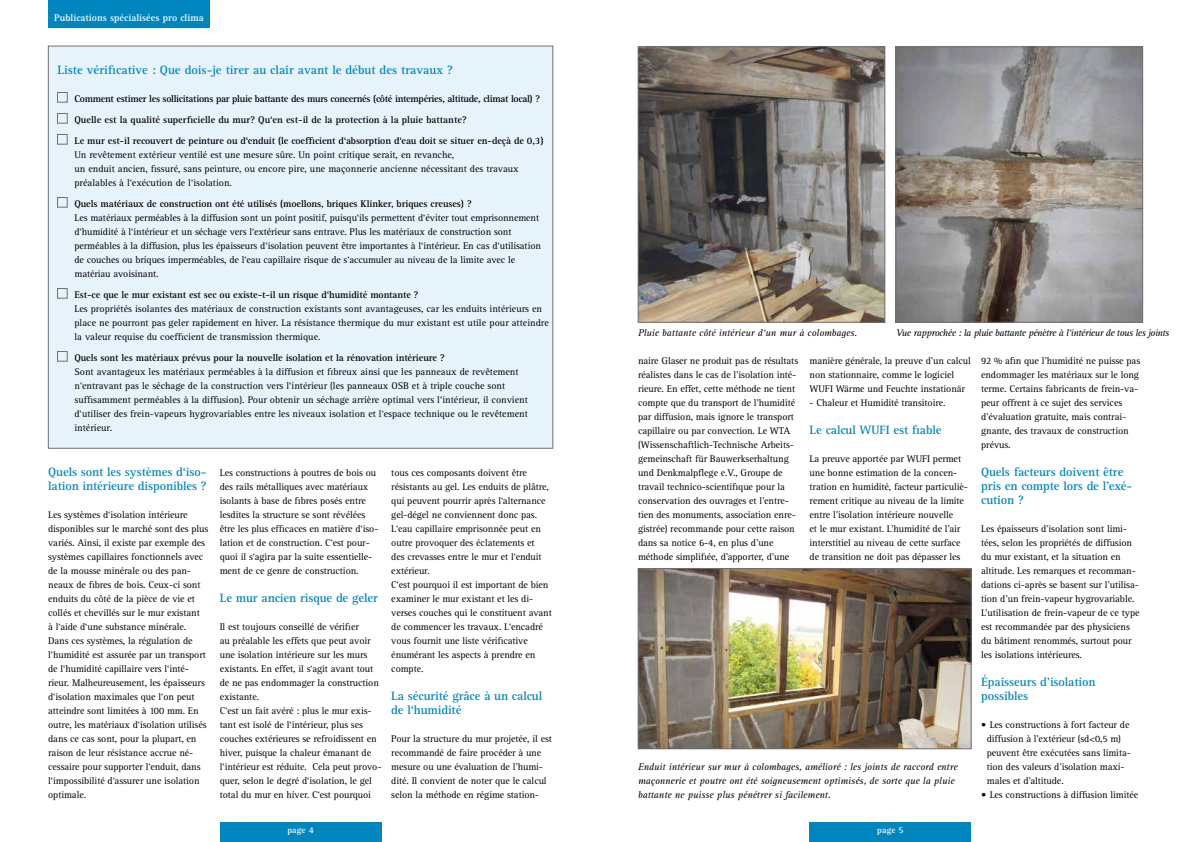
<style>
.page{position:relative;width:1191px;height:842px;background:#fff}
.page>*{position:absolute;margin:0;border:0;box-sizing:border-box;transform-origin:0 0}
.t1{font:700 12.5px/14px "Rotis Serif Pro";letter-spacing:-.01em;color:#0086be}
.t2{font:10px/14px "Rotis Serif Pro";letter-spacing:-.01em;color:#000}
.t3{font:700 10px/21px "Rotis Serif Pro";letter-spacing:-.01em;color:#000}
.t4{font:italic 10px/14px "Rotis Serif Pro";color:#000}
.t5{font:italic 10px "Rotis Serif Pro";letter-spacing:-.04em;color:#000}
.t6{font:700 10px "Rotis Serif Pro";color:#fff}
.t7{font:700 9px "Rotis Serif Pro";letter-spacing:.01em;color:#fff}
</style>
<div class="page">
<div style="left:220px;top:822px;width:161px;height:20px;background:#0086be"></div>
<div style="left:809px;top:822px;width:162px;height:20px;background:#0086be"></div>
<div style="left:48px;top:0;width:162px;height:28px;background:#0086be"></div>
<div style="left:48px;top:46px;width:505px;height:402px;background:#e7f3fa;border:1px solid #706f6f"></div>
<div style="left:57px;top:92px;width:10px;height:10px;border:1px solid #706f6f"></div>
<div style="left:57px;top:113px;width:10px;height:10px;border:1px solid #706f6f"></div>
<div style="left:57px;top:134px;width:10px;height:10px;border:1px solid #706f6f"></div>
<div style="left:57px;top:197px;width:10px;height:10px;border:1px solid #706f6f"></div>
<div style="left:57px;top:288px;width:10px;height:10px;border:1px solid #706f6f"></div>
<div style="left:57px;top:351px;width:10px;height:10px;border:1px solid #706f6f"></div>
<img style="left:640px;top:570px;width:329px;height:177px">
<div style="left:638px;top:568px;width:333px;height:181px;border:1px solid #706f6f"></div>
<img style="left:897px;top:49px;width:243px;height:271px">
<div style="left:895px;top:47px;width:247px;height:275px;border:1px solid #706f6f"></div>
<img style="left:640px;top:49px;width:243px;height:271px">
<div style="left:638px;top:47px;width:247px;height:275px;border:1px solid #706f6f"></div>
<p class="t6" style="left:54px;top:11px;width:151px">Publications spécialisées pro clima</p>
<p class="t1" style="left:57px;top:63px;width:397px">Liste vérificative : Que dois-je tirer au clair avant le début des travaux ?</p>
<p class="t3" style="left:74px;top:88px;width:470px">Comment estimer les sollicitations par pluie battante des murs concernés (côté intempéries, altitude, climat local) ?<br>Quelle est la qualité superficielle du mur? Qu‘en est-il de la protection à la pluie battante?<br>Le mur est-il recouvert de peinture ou d‘enduit (le coefficient d‘absorption d‘eau doit se situer en-deçà de 0,3)</p>
<p class="t2" style="left:74px;top:148px;width:446px">Un revêtement extérieur ventilé est une mesure sûre. Un point critique serait, en revanche,<br>un enduit ancien, fissuré, sans peinture, ou encore pire, une maçonnerie ancienne nécessitant des travaux préalables à l‘exécution de l‘isolation.</p>
<p class="t3" style="left:74px;top:193px;width:399px">Quels matériaux de construction ont été utilisés (moellons, briques Klinker, briques creuses) ?</p>
<p class="t2" style="left:74px;top:211px;width:468px">Les matériaux perméables à la diffusion sont un point positif, puisqu‘ils permettent d‘éviter tout emprisonnement d‘humidité à l‘intérieur et un séchage vers l‘extérieur sans entrave. Plus les matériaux de construction sont perméables à la diffusion, plus les épaisseurs d‘isolation peuvent être importantes à l‘intérieur. En cas d‘utilisation de couches ou briques imperméables, de l‘eau capillaire risque de s‘accumuler au niveau de la limite avec le matériau avoisinant.</p>
<p class="t3" style="left:74px;top:284px;width:346px">Est-ce que le mur existant est sec ou existe-t-il un risque d‘humidité montante ?</p>
<p class="t2" style="left:74px;top:302px;width:476px">Les propriétés isolantes des matériaux de construction existants sont avantageuses, car les enduits intérieurs en place ne pourront pas geler rapidement en hiver. La résistance thermique du mur existant est utile pour atteindre la valeur requise du coefficient de transmission thermique.</p>
<p class="t3" style="left:74px;top:347px;width:372px">Quels sont les matériaux prévus pour la nouvelle isolation et la rénovation intérieure ?</p>
<p class="t2" style="left:74px;top:365px;width:455px">Sont avantageux les matériaux perméables à la diffusion et fibreux ainsi que les panneaux de revêtement n‘entravant pas le séchage de la construction vers l‘intérieur (les panneaux OSB et à triple couche sont suffisamment perméables à la diffusion). Pour obtenir un séchage arrière optimal vers l‘intérieur, il convient d‘utiliser des frein-vapeurs hygrovariables entre les niveaux isolation et l‘espace technique ou le revêtement intérieur.</p>
<p class="t1" style="left:48px;top:465px;width:160px">Quels sont les systèmes d‘iso&shy;lation intérieure disponibles ?</p>
<p class="t2" style="left:48px;top:508px;width:162px">Les systèmes d‘isolation intérieure disponibles sur le marché sont des plus variés. Ainsi, il existe par exemple des systèmes capillaires fonctionnels avec de la mousse minérale ou des pan&shy;neaux de fibres de bois. Ceux-ci sont enduits du côté de la pièce de vie et collés et chevillés sur le mur existant<br>à l‘aide d‘une substance minérale.<br>Dans ces systèmes, la régulation de l‘humidité est assurée par un transport de l‘humidité capillaire vers l‘inté&shy;rieur. Malheureusement, les épaisseurs d‘isolation maximales que l‘on peut atteindre sont limitées à 100 mm. En outre, les matériaux d‘isolation utilisés dans ce cas sont, pour la plupart, en raison de leur résistance accrue né&shy;cessaire pour supporter l‘enduit, dans l‘impossibilité d‘assurer une isolation optimale.</p>
<p class="t2" style="left:220px;top:466px;width:160px">Les constructions à poutres de bois ou des rails métalliques avec matériaux isolants à base de fibres posés entre lesdites la structure se sont révélées être les plus efficaces en matière d‘iso&shy;lation et de construction. C‘est pour&shy;quoi il s‘agira par la suite essentielle&shy;ment de ce genre de construction.</p>
<p class="t1" style="left:220px;top:591px;width:160px">Le mur ancien risque de geler</p>
<p class="t2" style="left:220px;top:620px;width:163px">Il est toujours conseillé de vérifier<br>au préalable les effets que peut avoir une isolation intérieure sur les murs existants. En effet, il s‘agit avant tout de ne pas endommager la construction existante.<br>C‘est un fait avéré : plus le mur exis&shy;tant est isolé de l‘intérieur, plus ses couches extérieures se refroidissent en hiver, puisque la chaleur émanant de l‘intérieur est réduite. Cela peut provo&shy;quer, selon le degré d‘isolation, le gel total du mur en hiver. C‘est pourquoi</p>
<p class="t2" style="left:391px;top:466px;width:162px">tous ces composants doivent être résistants au gel. Les enduits de plâtre, qui peuvent pourrir après l‘alternance gel-dégel ne conviennent donc pas.<br>L‘eau capillaire emprisonnée peut en outre provoquer des éclatements et<br>des crevasses entre le mur et l‘enduit extérieur.<br>C‘est pourquoi il est important de bien examiner le mur existant et les di&shy;verses couches qui le constituent avant de commencer les travaux. L‘encadré vous fournit une liste vérificative énumérant les aspects à prendre en compte.</p>
<p class="t1" style="left:391px;top:689px;width:152px">La sécurité grâce à un calcul de l‘humidité</p>
<p class="t2" style="left:391px;top:732px;width:162px">Pour la structure du mur projetée, il est recommandé de faire procéder à une mesure ou une évaluation de l’humi&shy;dité. Il convient de noter que le calcul selon la méthode en régime station-</p>
<p class="t4" style="left:638px;top:326px;width:221px">Pluie battante côté intérieur d‘un mur à colombages.</p>
<p class="t5" style="left:896px;top:327px;width:275px">Vue rapprochée : la pluie battante pénètre à l‘intérieur de tous les joints</p>
<p class="t2" style="left:809px;top:354px;width:163px">manière générale, la preuve d’un calcul non stationnaire, comme le logiciel<br>WUFI Wärme und Feuchte instationär</p>
<p class="t2" style="left:809px;top:396px;width:137px">- Chaleur et Humidité transitoire.</p>
<p class="t1" style="left:809px;top:423px;width:133px">Le calcul WUFI est fiable</p>
<p class="t2" style="left:809px;top:452px;width:160px">La preuve apportée par WUFI permet une bonne estimation de la concen&shy;tration en humidité, facteur particuliè&shy;rement critique au niveau de la limite entre l’isolation intérieure nouvelle<br>et le mur existant. L’humidité de l’air interstitiel au niveau de cette surface de transition ne doit pas dépasser les</p>
<p class="t2" style="left:638px;top:354px;width:162px">naire Glaser ne produit pas de résultats réalistes dans le cas de l’isolation inté&shy;rieure. En effet, cette méthode ne tient compte que du transport de l’humidité par diffusion, mais ignore le transport capillaire ou par convection. Le WTA (Wissenschaftlich-Technische Arbeits&shy;gemeinschaft für Bauwerkserhaltung und Denkmalpflege e.V., Groupe de travail technico-scientifique pour la conservation des ouvrages et l’entre&shy;tien des monuments, association enre&shy;gistrée) recommande pour cette raison dans sa notice 6-4, en plus d’une méthode simplifiée, d’apporter, d’une</p>
<p class="t2" style="left:981px;top:354px;width:161px">92 % afin que l’humidité ne puisse pas endommager les matériaux sur le long terme. Certains fabricants de frein-va&shy;peur offrent à ce sujet des services d’évaluation gratuite, mais contrai&shy;gnante, des travaux de construction prévus.</p>
<p class="t1" style="left:981px;top:465px;width:153px">Quels facteurs doivent être pris en compte lors de l’exé&shy;cution ?</p>
<p class="t2" style="left:981px;top:522px;width:160px">Les épaisseurs d’isolation sont limi&shy;tées, selon les propriétés de diffusion du mur existant, et la situation en altitude. Les remarques et recomman&shy;dations ci-après se basent sur l’utilisa&shy;tion d’un frein-vapeur hygrovariable.<br>L’utilisation de frein-vapeur de ce type est recommandée par des physiciens du bâtiment renommés, surtout pour les isolations intérieures.</p>
<p class="t1" style="left:981px;top:675px;width:116px">Épaisseurs d’isolation possibles</p>
<p class="t2" style="left:986px;top:718px;width:145px;text-indent:-6px">• Les constructions à fort facteur de diffusion à l’extérieur (sd&lt;0,5 m) peuvent être exécutées sans limita&shy;tion des valeurs d’isolation maxi&shy;males et d’altitude.</p>
<p class="t2" style="left:981px;top:788px;width:159px">• Les constructions à diffusion limitée</p>
<p class="t4" style="left:638px;top:760px;width:321px">Enduit intérieur sur mur à colombages, amélioré : les joints de raccord entre maçonnerie et poutre ont été soigneusement optimisés, de sorte que la pluie battante ne puisse plus pénétrer si facilement.</p>
<p class="t7" style="left:287px;top:825px;width:28px">page 4</p>
<p class="t7" style="left:877px;top:825px;width:28px">page 5</p>
</div>
